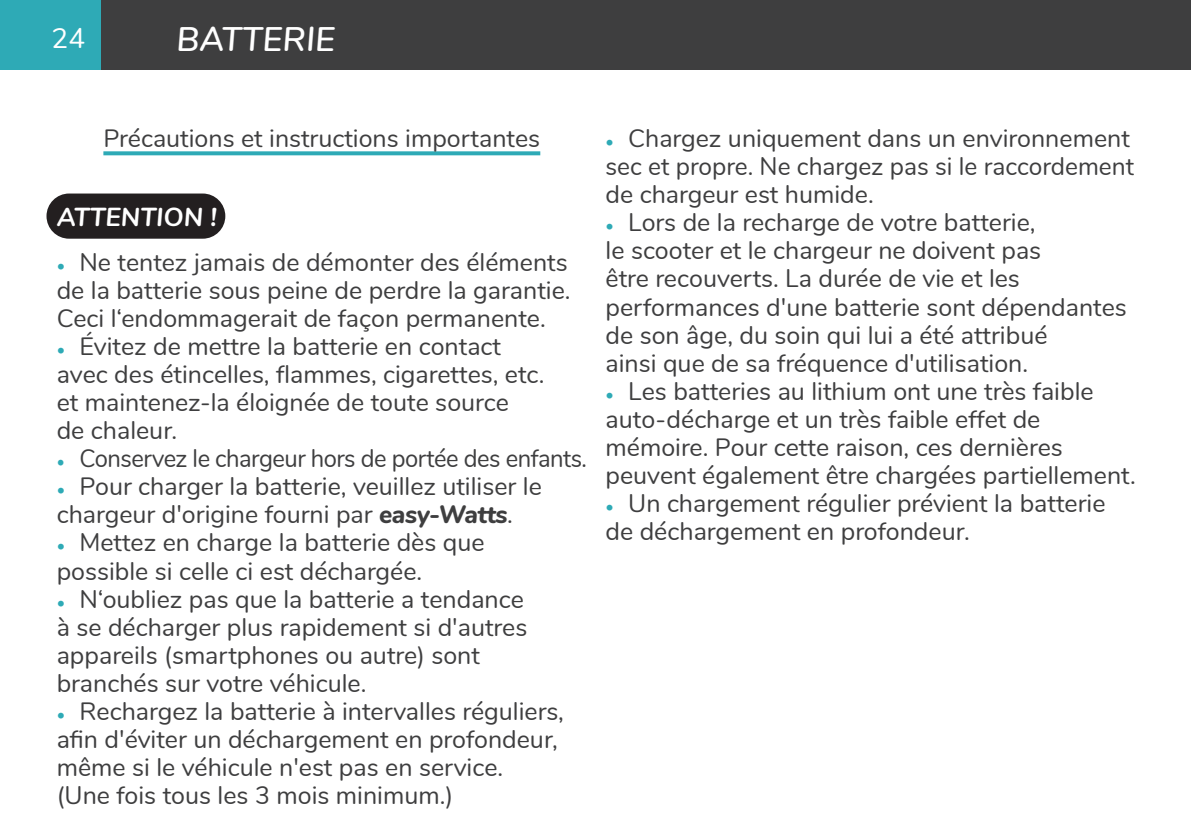
<style>
.page{position:relative;width:1191px;height:840px;background:#fff}
.page>*{position:absolute;margin:0;border:0;box-sizing:border-box;transform-origin:0 0}
.GROS_TITRE_A_GAUCHE{font:italic 600 34px "Nunito";color:#fff}
.t1{font:28px "Nunito";color:#fff}
.ATTENTION_EN_NOIR{font:italic 700 26px "Nunito";color:#fff}
.SOUS_TITRE_SOULIGNÉ{font:25px/28px "Nunito";color:#3e3e3f}
.SOUS_TITRE_SOULIGNÉ-2{font:25px "Nunito";letter-spacing:-.02em;color:#3e3e3f;scale:.95 1}
.s1{font-size:16px;color:#2eaab6}
.s2{font-weight:800;font-style:italic}
</style>
<div class="page">
<div style="left:0;top:0;width:102px;height:70px;background:#2eaab6"></div>
<div style="left:102px;top:0;width:1089px;height:70px;background:#3e3e3f"></div>
<svg style="left:103px;top:151px;width:437px;height:4px;fill:#2eaab6"></svg>
<div style="left:46px;top:193px;width:179px;height:45px;background:#231f20;border-radius:23px"></div>
<p class="t1" style="left:52px;top:18px;width:35px">24</p>
<p class="GROS_TITRE_A_GAUCHE" style="left:176px;top:14px;width:160px">BATTERIE</p>
<p class="SOUS_TITRE_SOULIGNÉ" style="left:103px;top:123px;width:438px">Précautions et instructions importantes</p>
<p class="ATTENTION_EN_NOIR" style="left:57px;top:198px;width:162px">ATTENTION !</p>
<p class="SOUS_TITRE_SOULIGNÉ" style="left:57px;top:247px;width:515px;text-align:justify"><span class="s1">•</span> Ne tentez jamais de démonter des éléments de la batterie sous peine de perdre la garantie.<br>Ceci l‘endommagerait de façon permanente.</p>
<p class="SOUS_TITRE_SOULIGNÉ" style="left:57px;top:331px;width:489px"><span class="s1">•</span> Évitez de mettre la batterie en contact avec des étincelles, flammes, cigarettes, etc. et maintenez-la éloignée de toute source<br>de chaleur.</p>
<p class="SOUS_TITRE_SOULIGNÉ-2" style="left:57px;top:440px;width:559px"><span class="s1">•</span> Conservez le chargeur hors de portée des enfants.</p>
<p class="SOUS_TITRE_SOULIGNÉ" style="left:57px;top:471px;width:486px"><span class="s1">•</span> Pour charger la batterie, veuillez utiliser le chargeur d'origine fourni par <span class="s2">easy-Watts</span>.</p>
<p class="SOUS_TITRE_SOULIGNÉ" style="left:57px;top:527px;width:429px"><span class="s1">•</span> Mettez en charge la batterie dès que possible si celle ci est déchargée.</p>
<p class="SOUS_TITRE_SOULIGNÉ" style="left:57px;top:583px;width:472px"><span class="s1">•</span> N‘oubliez pas que la batterie a tendance à se décharger plus rapidement si d'autres appareils (smartphones ou autre) sont branchés sur votre véhicule.</p>
<p class="SOUS_TITRE_SOULIGNÉ" style="left:57px;top:695px;width:509px"><span class="s1">•</span> Rechargez la batterie à intervalles réguliers, afin d'éviter un déchargement en profondeur, même si le véhicule n'est pas en service.<br>(Une fois tous les 3 mois minimum.)</p>
<p class="SOUS_TITRE_SOULIGNÉ" style="left:605px;top:123px;width:530px"><span class="s1">•</span> Chargez uniquement dans un environnement sec et propre. Ne chargez pas si le raccordement de chargeur est humide.</p>
<p class="SOUS_TITRE_SOULIGNÉ" style="left:605px;top:207px;width:523px"><span class="s1">•</span> Lors de la recharge de votre batterie,<br>le scooter et le chargeur ne doivent pas<br>être recouverts. La durée de vie et les performances d'une batterie sont dépendantes de son âge, du soin qui lui a été attribué<br>ainsi que de sa fréquence d'utilisation.</p>
<p class="SOUS_TITRE_SOULIGNÉ" style="left:605px;top:375px;width:532px"><span class="s1">•</span> Les batteries au lithium ont une très faible auto-décharge et un très faible effet de mémoire. Pour cette raison, ces dernières peuvent également être chargées partiellement.</p>
<p class="SOUS_TITRE_SOULIGNÉ" style="left:605px;top:487px;width:501px"><span class="s1">•</span> Un chargement régulier prévient la batterie de déchargement en profondeur.</p>
</div>
